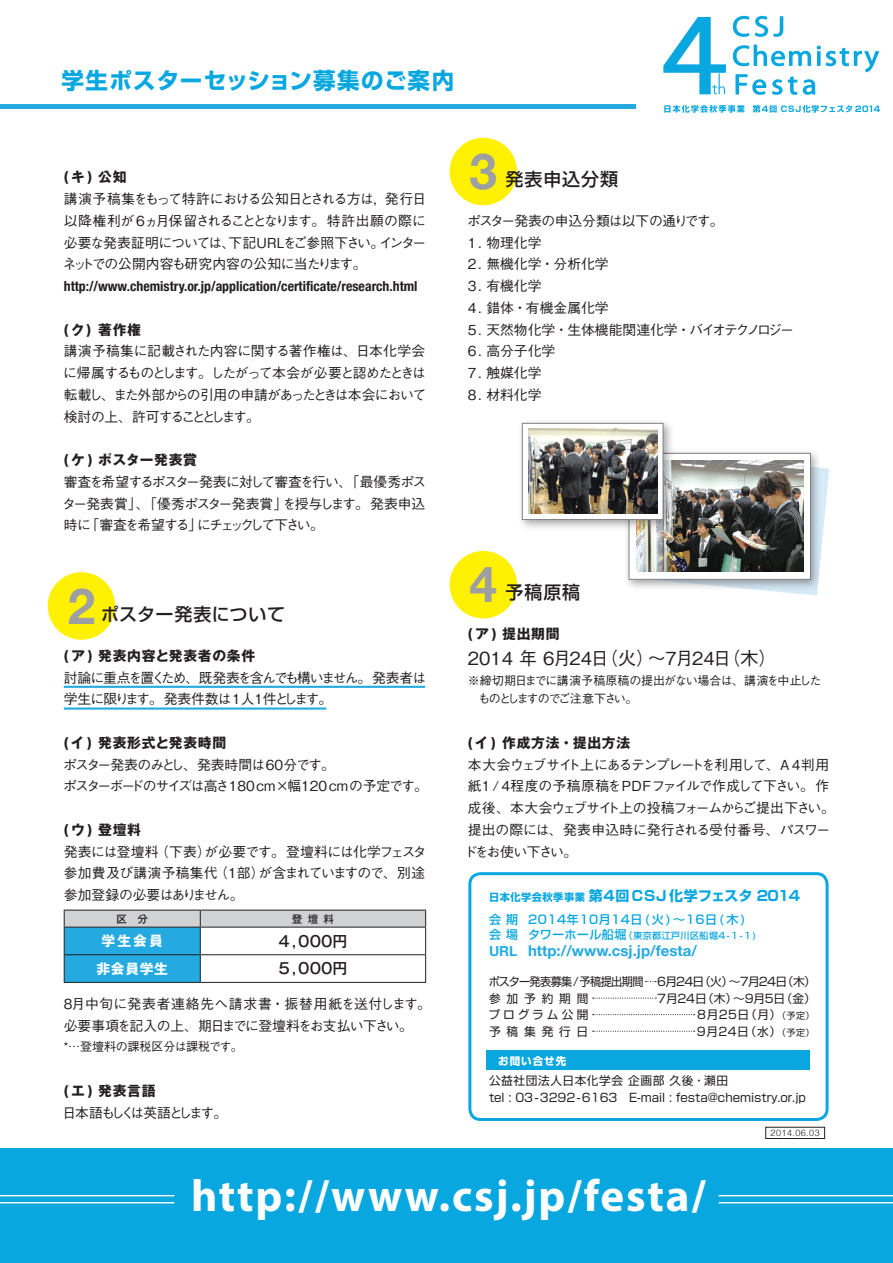
<style>
.page{position:relative;width:893px;height:1263px;background:#fff}
.page>*{position:absolute;margin:0;border:0;box-sizing:border-box;transform-origin:0 0}
.t1{font:700 49.5px "Helvetica Neue";color:#9d9fa2}
.t2{font:700 45px "Myriad Pro";letter-spacing:.04em;color:#fff}
.t3{font:700 22.5px "Shin Go Pro";letter-spacing:.045em;color:#08a7e0}
.t4{font:500 18px "Gothic BBB Pro";letter-spacing:-.065em;color:#231f20}
.t5{font:500 18px "Shin Go Pro";letter-spacing:.05em;color:#231f20}
.t6{font:500 18px "Shin Go Pro";letter-spacing:.02em;color:#231f20}
.t7{font:700 15px "Helvetica Neue";color:#24aae1}
.t8{font:500 15px "Gothic MB101 Pro";color:#231f20}
.t9{font:700 13.95px "Shin Go Pro";letter-spacing:.015em;color:#08a7e0}
.段落スタイル_1{font:500 13.8px/21.8px "Gothic BBB Pro";letter-spacing:-.06em;color:#231f20;text-align:justify}
.t10{font:700 13.8px "Gothic MB101 Pro";letter-spacing:.05em;color:#231f20}
.t11{font:700 condensed 13.8px "Helvetica Neue";color:#231f20}
.段落スタイル_1-2{font:500 13.8px/21.8px "Gothic BBB Pro";letter-spacing:-.01em;color:#231f20}
.段落スタイル_1-3{font:500 13.8px/21.8px "Gothic BBB Pro";letter-spacing:-.085em;color:#231f20}
.段落スタイル_1-4{font:500 13.8px "Gothic BBB Pro";color:#231f20}
.段落スタイル_1-5{font:500 13.8px "Gothic BBB Pro";letter-spacing:-.16em;color:#231f20}
.t12{font:700 13.8px "Gothic MB101 Pro";letter-spacing:.05em;color:#fff}
.t13{font:500 12px "Gothic BBB Pro";letter-spacing:-.025em;color:#231f20}
.t14{font:500 12px "Shin Go Pro";letter-spacing:.05em;color:#08a7e0}
.t15{font:500 12px "Gothic BBB Pro";letter-spacing:-.015em;color:#231f20}
.t16{font:500 12px "Gothic BBB Pro";letter-spacing:-.145em;color:#231f20}
.t17{font:11.7px "Shin Go Pro";color:#231f20}
.t18{font:11.7px "Shin Go Pro";letter-spacing:-.05em;color:#231f20;scale:.95 1}
.t19{font:11.7px "Shin Go Pro";letter-spacing:.05em;color:#231f20}
.t20{font:11.7px "Shin Go Pro";letter-spacing:.25em;color:#231f20}
.t21{font:700 10.5px "Shin Go Pro";letter-spacing:.1em;color:#fff}
.t22{font:500 10.5px "Gothic MB101 Pro";color:#231f20}
.t23{font:500 9px "Shin Go Pro";letter-spacing:.05em;color:#08a7e0}
.t24{font:300 9px "Helvetica";letter-spacing:.05em;color:#231f20}
.s1{font-size:10.2px}
.s2{font-size:12px}
.s3{font-size:13.8px}
.s4{font-size:9px}
</style>
<div class="page">
<svg style="left:773px;top:468px;width:56px;height:127px"></svg>
<div style="left:0;top:1148px;width:893px;height:115px;background:#08a7e0"></div>
<hr style="left:0;top:104px;width:635px;height:4px;background:#24aae1">
<div style="left:468px;top:872px;width:360px;height:249px;border:3px solid #08a7e0;border-radius:11px"></div>
<svg style="left:733px;top:16px;width:16px;height:21px"></svg>
<svg style="left:755px;top:16px;width:28px;height:21px"></svg>
<svg style="left:733px;top:45px;width:78px;height:21px"></svg>
<svg style="left:817px;top:46px;width:62px;height:26px"></svg>
<svg style="left:735px;top:74px;width:31px;height:21px"></svg>
<svg style="left:772px;top:76px;width:25px;height:19px"></svg>
<svg style="left:803px;top:79px;width:12px;height:16px"></svg>
<svg style="left:663px;top:17px;width:63px;height:77px"></svg>
<svg style="left:664px;top:105px;width:81px;height:8px"></svg>
<svg style="left:753px;top:105px;width:127px;height:8px"></svg>
<div style="left:48px;top:572px;width:67px;height:68px;background:#fff101;border-radius:50%"></div>
<div style="left:450px;top:138px;width:67px;height:67px;background:#fff101;border-radius:50%"></div>
<div style="left:450px;top:551px;width:67px;height:67px;background:#fff101;border-radius:50%"></div>
<div style="left:623px;top:448px;width:199px;height:143px;background:#231f20;opacity:.4"></div>
<div style="left:629px;top:453px;width:182px;height:127px;background:#fff;border:1px solid #808285"></div>
<img style="left:636px;top:461px;width:167px;height:111px">
<div style="left:487px;top:1050px;width:323px;height:20px;background:#08a7e0"></div>
<div style="left:517px;top:418px;width:157px;height:113px;background:#231f20;opacity:.4"></div>
<div style="left:522px;top:423px;width:141px;height:97px;background:#fff;border:1px solid #808285"></div>
<img style="left:528px;top:429px;width:129px;height:85px">
<hr style="left:64px;top:686px;width:361px;height:2px;background:#24aae1">
<hr style="left:64px;top:707px;width:262px;height:3px;background:#24aae1">
<svg style="left:593px;top:997px;width:63px;height:2px"></svg>
<svg style="left:593px;top:1014px;width:102px;height:1px"></svg>
<svg style="left:593px;top:1031px;width:102px;height:1px"></svg>
<hr style="left:0;top:1195px;width:174px;height:1px;background:#fff">
<hr style="left:0;top:1202px;width:174px;height:1px;background:#fff">
<hr style="left:719px;top:1195px;width:174px;height:1px;background:#fff">
<hr style="left:719px;top:1202px;width:174px;height:1px;background:#fff">
<div style="left:765px;top:1127px;width:60px;height:12px;border:1px solid #231f20"></div>
<svg style="left:64px;top:910px;width:362px;height:72px"></svg>
<hr style="left:64px;top:982px;width:136px;height:1px;background:#231f20">
<hr style="left:200px;top:982px;width:226px;height:1px;background:#231f20">
<p class="t3" style="left:61px;top:63px;width:394px">学生ポスターセッション募集のご案内</p>
<p class="t10" style="left:64px;top:166px;width:64px">(キ) 公知</p>
<p class="段落スタイル_1" style="left:63px;top:186px;width:365px">講演予稿集をもって特許における公知日とされる方は，発行日以降権利が6ヵ月保留されることとなります。特許出願の際に必要な発表証明については、下記URLをご参照下さい。インターネットでの公開内容も研究内容の公知に当たります。</p>
<p class="t11" style="left:64px;top:274px;width:355px">http://www.chemistry.or.jp/application/certificate/research.html</p>
<p class="t10" style="left:64px;top:318px;width:79px">(ク) 著作権</p>
<p class="段落スタイル_1" style="left:63px;top:338px;width:364px">講演予稿集に記載された内容に関する著作権は、日本化学会に帰属するものとします。したがって本会が必要と認めたときは転載し、また外部からの引用の申請があったときは本会において検討の上、許可することとします。</p>
<p class="t10" style="left:64px;top:448px;width:135px">( ケ ) ポスター発表賞</p>
<p class="段落スタイル_1" style="left:62px;top:469px;width:366px">審査を希望するポスター発表に対して審査を行い、「最優秀ポスター発表賞」、「優秀ポスター発表賞」を授与します。発表申込時に「審査を希望する」にチェックして下さい。</p>
<p class="t1" style="left:68px;top:567px;width:29px">2</p>
<p class="t6" style="left:64px;top:599px;width:223px">　　ポスター発表について</p>
<p class="t10" style="left:64px;top:644px;width:193px">( ア ) 発表内容と発表者の条件</p>
<p class="段落スタイル_1-3" style="left:64px;top:665px;width:364px">討論に重点を置くため、既発表を含んでも構いません。発表者は学生に限ります。発表件数は1人1件とします。</p>
<p class="t10" style="left:64px;top:731px;width:164px">(イ) 発表形式と発表時間</p>
<p class="段落スタイル_1" style="left:63px;top:752px;width:273px">ポスター発表のみとし、発表時間は60分です。</p>
<p class="段落スタイル_1" style="left:63px;top:773px;width:366px">ポスターボードのサイズは高さ180 cm×幅120 cm の予定です。</p>
<p class="t10" style="left:64px;top:818px;width:79px">(ウ) 登壇料</p>
<p class="段落スタイル_1" style="left:64px;top:839px;width:364px">発表には登壇料（下表）が必要です。登壇料には化学フェスタ参加費及び講演予稿集代（1部）が含まれていますので、別途参加登録の必要はありません。</p>
<p class="t22" style="left:116px;top:910px;width:33px">区　分</p>
<p class="t22" style="left:292px;top:910px;width:43px">登壇料</p>
<p class="t12" style="left:102px;top:929px;width:63px">学生会員</p>
<p class="t8" style="left:278px;top:928px;width:71px">4,000円</p>
<p class="t12" style="left:96px;top:957px;width:73px">非会員学生</p>
<p class="t8" style="left:278px;top:956px;width:71px">5,000円</p>
<p class="段落スタイル_1-2" style="left:64px;top:991px;width:369px">8月中旬に発表者連絡先へ請求書・振替用紙を送付します。必要事項を記入の上、期日までに登壇料をお支払い下さい。</p>
<p class="t15" style="left:64px;top:1036px;width:181px">*…登壇料の課税区分は課税です。</p>
<p class="t10" style="left:64px;top:1079px;width:93px">(エ) 発表言語</p>
<p class="段落スタイル_1-5" style="left:63px;top:1101px;width:166px">日本語もしくは英語とします。</p>
<p class="t1" style="left:470px;top:133px;width:29px">3</p>
<p class="t5" style="left:468px;top:164px;width:152px">　　発表申込分類</p>
<p class="段落スタイル_1" style="left:467px;top:208px;width:258px">ポスター発表の申込分類は以下の通りです。</p>
<p class="段落スタイル_1" style="left:468px;top:230px;width:75px">1. 物理化学</p>
<p class="段落スタイル_1-4" style="left:468px;top:253px;width:142px">2. 無機化学・分析化学</p>
<p class="段落スタイル_1" style="left:468px;top:273px;width:75px">3. 有機化学</p>
<p class="段落スタイル_1-4" style="left:468px;top:296px;width:142px">4. 錯体・有機金属化学</p>
<p class="段落スタイル_1-4" style="left:468px;top:318px;width:328px">5 . 天然物化学・生体機能関連化学・バイオテクノロジー</p>
<p class="段落スタイル_1" style="left:468px;top:338px;width:89px">6. 高分子化学</p>
<p class="段落スタイル_1" style="left:468px;top:360px;width:75px">7. 触媒化学</p>
<p class="段落スタイル_1" style="left:468px;top:382px;width:75px">8. 材料化学</p>
<p class="t1" style="left:470px;top:546px;width:29px">4</p>
<p class="t5" style="left:468px;top:578px;width:114px">　　予稿原稿</p>
<p class="t10" style="left:468px;top:622px;width:93px">(ア) 提出期間</p>
<p class="t4" style="left:468px;top:643px;width:310px">2014 年 6月24日（火）～7月24日（木）</p>
<p class="t13" style="left:468px;top:671px;width:355px">※締切期日までに講演予稿原稿の提出がない場合は、講演を中止した</p>
<p class="t16" style="left:468px;top:688px;width:171px">　ものとしますのでご注意下さい。</p>
<p class="t10" style="left:468px;top:731px;width:164px">(イ) 作成方法・提出方法</p>
<p class="段落スタイル_1" style="left:464px;top:752px;width:373px;text-align:left">本大会ウェブサイト上にあるテンプレートを利用して、A 4判用紙1/4程度の予稿原稿をPDFファイルで作成して下さい。作成後、本大会ウェブサイト上の投稿フォームからご提出下さい。提出の際には、発表申込時に発行される受付番号、パスワードをお使い下さい。</p>
<p class="t9" style="left:489px;top:885px;width:313px"><span class="s1">日本化学会秋季事業</span>第4回 CSJ 化学フェスタ 2014</p>
<p class="t14" style="left:489px;top:910px;width:271px">会 期 2014年10月14日(火)～16日(木)　</p>
<p class="t23" style="left:489px;top:928px;width:269px"><span class="s2">会 場 タワーホール船堀</span>（東京都江戸川区船堀4-1-1)</p>
<p class="t7" style="left:489px;top:939px;width:209px"><span class="s3">URL</span> http://www.csj.jp/festa/</p>
<p class="t18" style="left:489px;top:972px;width:346px">ポスター発表募集/予稿提出期間 6月24日（火）～7月24日（木）</p>
<p class="t17" style="left:489px;top:988px;width:118px">参加予約期間　</p>
<p class="t17" style="left:657px;top:988px;width:160px">7月24日（木）～9月5日（金）</p>
<p class="t20" style="left:489px;top:1005px;width:119px">プログラム公開　</p>
<p class="t17" style="left:697px;top:1005px;width:119px">8月25日（月）<span class="s4">（予定）</span></p>
<p class="t17" style="left:489px;top:1021px;width:118px">予稿集発行日　</p>
<p class="t17" style="left:697px;top:1021px;width:119px">9月24日（水）<span class="s4">（予定）</span></p>
<p class="t21" style="left:498px;top:1052px;width:70px">お問い合せ先</p>
<p class="t19" style="left:489px;top:1071px;width:241px">公益社団法人日本化学会 企画部 久後・瀬田</p>
<p class="t17" style="left:489px;top:1087px;width:318px">tel : 03-3292-6163 E-mail : festa@chemistry.or.jp</p>
<p class="t24" style="left:771px;top:1126px;width:51px">2014.06.03</p>
<p class="t2" style="left:191px;top:1167px;width:517px">http://www.csj.jp/festa/</p>
</div>
